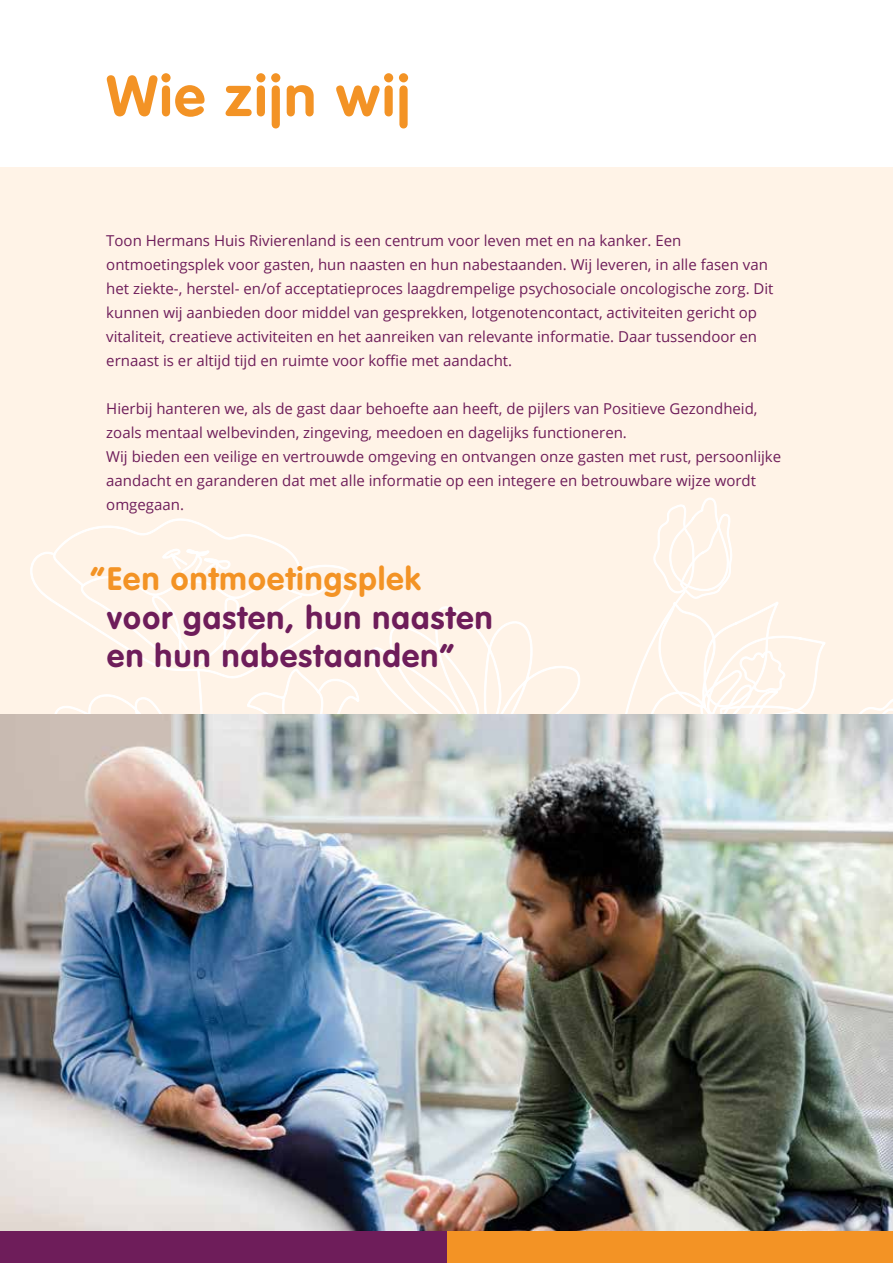
<style>
.page{position:relative;width:893px;height:1263px;background:#fff}
.page>*{position:absolute;margin:0;border:0;box-sizing:border-box;transform-origin:0 0}
.t1{font:700 56.85px "VAG Rounded Std";letter-spacing:.04em;color:#f39325}
.t2{font:700 31.95px/38.4px "VAG Rounded Std";letter-spacing:.04em;color:#6e1d5a}
.t3{font:700 31.95px "VAG Rounded Std";letter-spacing:.04em;color:#f39325}
.t4{font:15px/24px "Open Sans";color:#6e1d5a}
</style>
<div class="page">
<div style="left:0;top:168px;width:893px;height:1095px;background:#fff3e7"></div>
<svg style="left:34px;top:518px;width:325px;height:196px"></svg>
<svg style="left:372px;top:498px;width:521px;height:216px"></svg>
<div style="left:446px;top:1230px;width:447px;height:33px;background:#f39325"></div>
<div style="left:0;top:1230px;width:446px;height:33px;background:#6e1d5a"></div>
<img style="left:0;top:714px;width:893px;height:516px">
<h1 class="t1" style="left:106px;top:72px;width:305px">Wie zijn wij</h1>
<p class="t4" style="left:106px;top:230px;width:669px">Toon Hermans Huis Rivierenland is een centrum voor leven met en na kanker. Een ontmoetingsplek voor gasten, hun naasten en hun nabestaanden. Wij leveren, in alle fasen van het ziekte-, herstel- en/of acceptatieproces laagdrempelige psychosociale oncologische zorg. Dit kunnen wij aanbieden door middel van gesprekken, lotgenotencontact, activiteiten gericht op vitaliteit, creatieve activiteiten en het aanreiken van relevante informatie. Daar tussendoor en ernaast is er altijd tijd en ruimte voor koffie met aandacht.</p>
<p class="t4" style="left:106px;top:398px;width:676px">Hierbij hanteren we, als de gast daar behoefte aan heeft, de pijlers van Positieve Gezondheid, zoals mentaal welbevinden, zingeving, meedoen en dagelijks functioneren.<br>Wij bieden een veilige en vertrouwde omgeving en ontvangen onze gasten met rust, persoonlijke aandacht en garanderen dat met alle informatie op een integere en betrouwbare wijze wordt omgegaan.</p>
<h2 class="t3" style="left:90px;top:566px;width:332px">“ Een ontmoetingsplek</h2>
<h2 class="t2" style="left:107px;top:601px;width:387px">voor gasten, hun naasten en hun nabestaanden”</h2>
</div>
